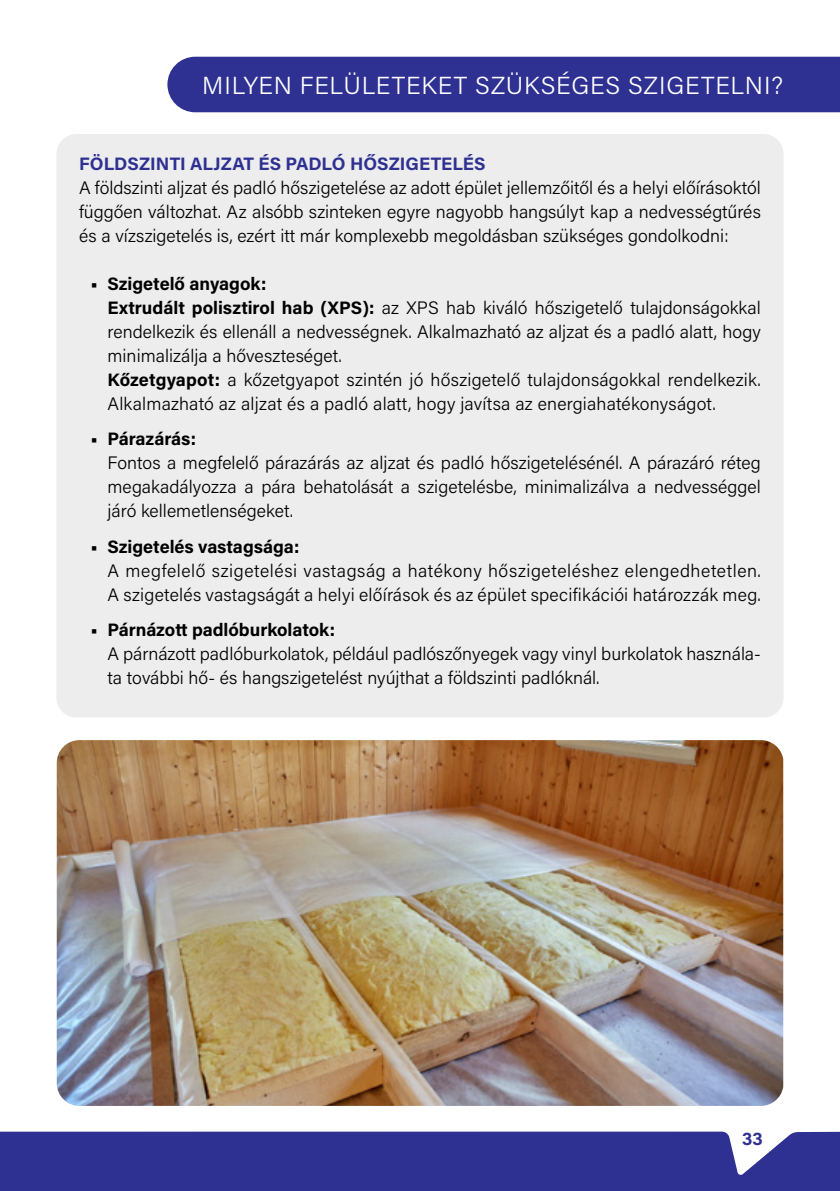
<style>
.page{position:relative;width:840px;height:1191px;background:#fff}
.page>*{position:absolute;margin:0;border:0;box-sizing:border-box;transform-origin:0 0}
.t1{font:300 24.6px "Acumin Pro";letter-spacing:.03em;color:#fff}
.t2{font:700 18.4px "Acumin Pro";color:#2e3092}
.t3{font:300 18px/24px "Acumin Pro";letter-spacing:.005em;color:#000}
.t4{font:700 18px "Acumin Pro";letter-spacing:-.005em;color:#000}
.t5{font:700 18px "Acumin Pro";color:#2e3092}
.s1{font-weight:700}
</style>
<div class="page">
<div style="left:0;top:1131px;width:839px;height:60px;background:#2e3092"></div>
<div style="left:56px;top:134px;width:727px;height:583px;background:#ededee;border-radius:20px"></div>
<img style="left:57px;top:740px;width:725px;height:366px">
<div style="left:167px;top:57px;width:672px;height:55px;background:#2e3092"></div>
<h1 class="t1" style="left:202px;top:68px;width:582px">MILYEN FELÜLETEKET SZÜKSÉGES SZIGETELNI?</h1>
<p class="t5" style="left:79px;top:151px;width:407px">FÖLDSZINTI ALJZAT ÉS PADLÓ HŐSZIGETELÉS</p>
<p class="t3" style="left:79px;top:175px;width:682px;text-align:justify">A földszinti aljzat és padló hőszigetelése az adott épület jellemzőitől és a helyi előírásoktól függően változhat. Az alsóbb szinteken egyre nagyobb hangsúlyt kap a nedvességtűrés és a vízszigetelés is, ezért itt már komplexebb megoldásban szükséges gondolkodni:</p>
<p class="t3" style="left:107px;top:271px;width:654px;text-indent:-17px"><span class="s1">• Szigetelő anyagok:<br>Extrudált polisztirol hab (XPS):</span> az XPS hab kiváló hőszigetelő tulajdonságokkal rendelkezik és ellenáll a nedvességnek. Alkalmazható az aljzat és a padló alatt, hogy minimalizálja a hőveszteséget.<br><span class="s1">Kőzetgyapot:</span> a kőzetgyapot szintén jó hőszigetelő tulajdonságokkal rendelkezik.<br>Alkalmazható az aljzat és a padló alatt, hogy javítsa az energiahatékonyságot.</p>
<p class="t4" style="left:90px;top:426px;width:107px">• Párazárás:</p>
<p class="t3" style="left:107px;top:450px;width:654px;text-align:justify">Fontos a megfelelő párazárás az aljzat és padló hőszigetelésénél. A párazáró réteg megakadályozza a pára behatolását a szigetelésbe, minimalizálva a nedvességgel járó kellemetlenségeket.</p>
<p class="t4" style="left:90px;top:534px;width:210px">• Szigetelés vastagsága:</p>
<p class="t3" style="left:107px;top:558px;width:654px">A megfelelő szigetelési vastagság a hatékony hőszigeteléshez elengedhetetlen.<br>A szigetelés vastagságát a helyi előírások és az épület specifikációi határozzák meg.</p>
<p class="t4" style="left:90px;top:617px;width:246px">• Párnázott padlóburkolatok:</p>
<p class="t3" style="left:107px;top:641px;width:654px">A párnázott padlóburkolatok, például padlószőnyegek vagy vinyl burkolatok használa&shy;ta további hő- és hangszigetelést nyújthat a földszinti padlóknál.</p>
<p class="t2" style="left:741px;top:1125px;width:22px">33</p>
</div>
